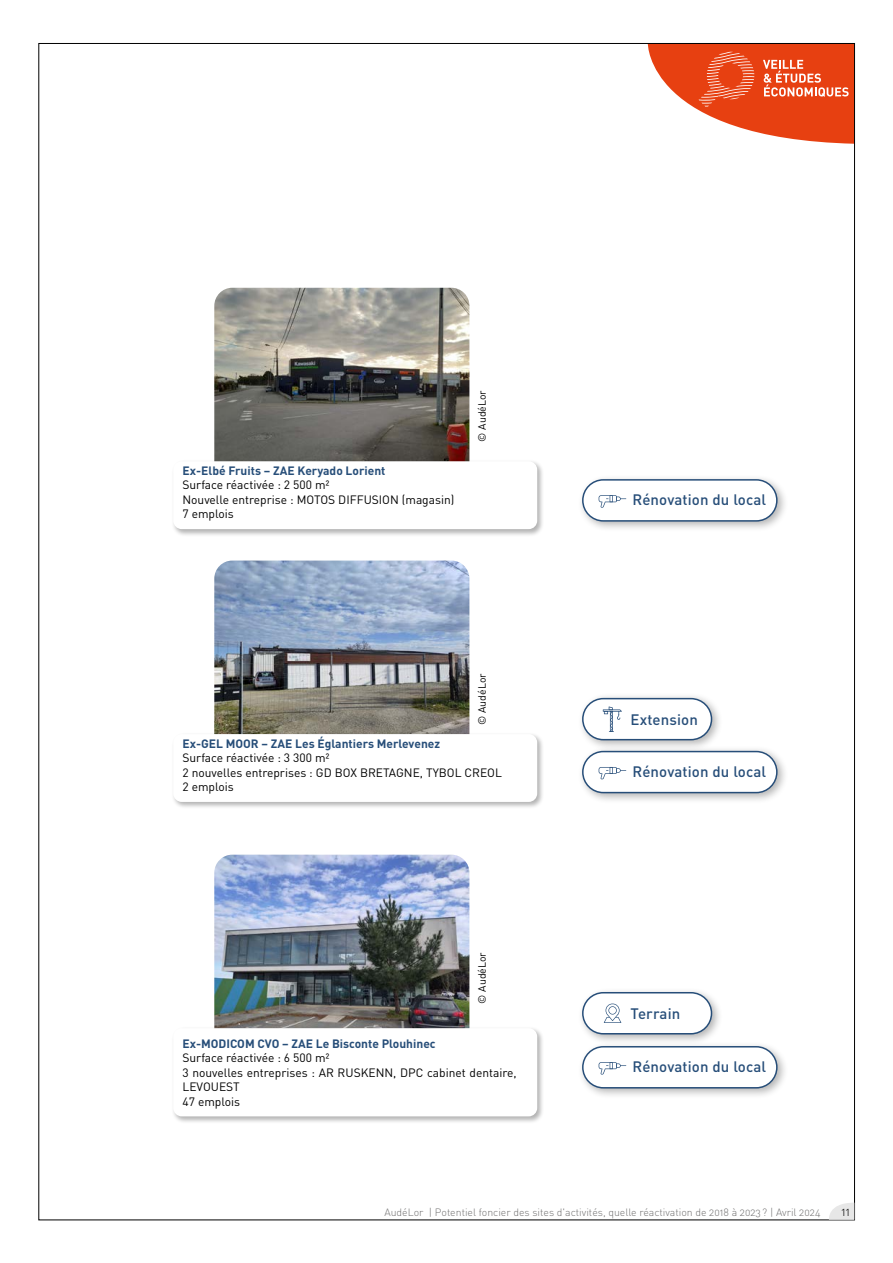
<style>
.page{position:relative;width:893px;height:1263px;background:#fff}
.page>*{position:absolute;margin:0;border:0;box-sizing:border-box;transform-origin:0 0}
.t1{font:500 15px "DIN Pro";letter-spacing:.01em;color:#274e79}
.t2{font:12px/14.4px "DIN Pro";color:#000}
.t3{font:700 12px "DIN Pro";color:#274e79}
.t4{font:12px "DIN Light Alternate";color:#000}
.t5{font:10.5px "DIN Light Alternate";color:#706f6f}
.t6{font:10.5px "DIN Pro";color:#000}
</style>
<div class="page">
<svg style="left:648px;top:45px;width:205px;height:99px"></svg>
<svg style="left:827px;top:1203px;width:27px;height:17px"></svg>
<img style="left:214px;top:288px;width:255px;height:172px">
<img style="left:214px;top:560px;width:255px;height:172px">
<img style="left:214px;top:855px;width:255px;height:171px">
<div style="left:172px;top:460px;width:373px;height:77px;background:#000;opacity:.3"></div>
<div style="left:173px;top:461px;width:364px;height:68px;background:#fff;border-radius:9px"></div>
<div style="left:172px;top:732px;width:373px;height:78px;background:#000;opacity:.3"></div>
<div style="left:173px;top:734px;width:364px;height:68px;background:#fff;border-radius:9px"></div>
<div style="left:172px;top:1026px;width:373px;height:98px;background:#000;opacity:.3"></div>
<div style="left:173px;top:1028px;width:364px;height:88px;background:#fff;border-radius:9px"></div>
<div style="left:577px;top:693px;width:146px;height:58px;background:#000;opacity:.3"></div>
<div style="left:583px;top:699px;width:128px;height:41px;background:#fff;border-radius:21px"></div>
<div style="left:582px;top:698px;width:130px;height:42px;border:2px solid #274e79;border-radius:21px"></div>
<div style="left:577px;top:987px;width:146px;height:58px;background:#000;opacity:.3"></div>
<div style="left:583px;top:993px;width:128px;height:41px;background:#fff;border-radius:21px"></div>
<div style="left:582px;top:992px;width:130px;height:42px;border:2px solid #274e79;border-radius:21px"></div>
<svg style="left:603px;top:706px;width:19px;height:26px"></svg>
<svg style="left:604px;top:1003px;width:17px;height:20px"></svg>
<div style="left:577px;top:1041px;width:211px;height:59px;background:#000;opacity:.3"></div>
<div style="left:583px;top:1047px;width:194px;height:41px;background:#fff;border-radius:21px"></div>
<div style="left:582px;top:1046px;width:196px;height:42px;border:2px solid #274e79;border-radius:21px"></div>
<svg style="left:599px;top:1062px;width:27px;height:12px"></svg>
<div style="left:577px;top:745px;width:211px;height:59px;background:#000;opacity:.3"></div>
<div style="left:583px;top:751px;width:194px;height:41px;background:#fff;border-radius:21px"></div>
<div style="left:582px;top:751px;width:196px;height:42px;border:2px solid #274e79;border-radius:21px"></div>
<svg style="left:599px;top:767px;width:27px;height:12px"></svg>
<div style="left:577px;top:474px;width:211px;height:59px;background:#000;opacity:.3"></div>
<div style="left:583px;top:480px;width:194px;height:41px;background:#fff;border-radius:21px"></div>
<div style="left:582px;top:479px;width:196px;height:43px;border:2px solid #274e79;border-radius:21px"></div>
<svg style="left:599px;top:495px;width:27px;height:13px"></svg>
<p class="t3" style="left:182px;top:463px;width:205px">Ex-Elbé Fruits – ZAE Keryado Lorient</p>
<p class="t2" style="left:182px;top:477px;width:273px">Surface réactivée : 2 500 m²<br>Nouvelle entreprise : MOTOS DIFFUSION (magasin)<br>7 emplois</p>
<p class="t6" style="left:475px;top:442px;width:53px;rotate:-90deg">© AudéLor</p>
<p class="t6" style="left:475px;top:725px;width:53px;rotate:-90deg">© AudéLor</p>
<p class="t3" style="left:182px;top:735px;width:259px">Ex-GEL MOOR – ZAE Les Églantiers Merlevenez</p>
<p class="t2" style="left:182px;top:750px;width:321px">Surface réactivée : 3 300 m²<br>2 nouvelles entreprises : GD BOX BRETAGNE, TYBOL CREOL<br>2 emplois</p>
<p class="t6" style="left:475px;top:1003px;width:53px;rotate:-90deg">© AudéLor</p>
<p class="t3" style="left:182px;top:1035px;width:255px">Ex-MODICOM CVO – ZAE Le Bisconte Plouhinec</p>
<p class="t2" style="left:182px;top:1050px;width:336px">Surface réactivée : 6 500 m²<br>3 nouvelles entreprises : AR RUSKENN, DPC cabinet dentaire,<br>LEVOUEST<br>47 emplois</p>
<p class="t1" style="left:632px;top:490px;width:135px">Rénovation du local</p>
<p class="t1" style="left:630px;top:709px;width:69px">Extension</p>
<p class="t1" style="left:632px;top:761px;width:135px">Rénovation du local</p>
<p class="t1" style="left:630px;top:1003px;width:51px">Terrain</p>
<p class="t1" style="left:632px;top:1057px;width:135px">Rénovation du local</p>
<p class="t5" style="left:384px;top:1206px;width:438px">AudéLor | Potentiel foncier des sites d'activités, quelle réactivation de 2018 à 2023? | Avril 2024</p>
<p class="t4" style="left:841px;top:1204px;width:10px">11</p>
</div>
